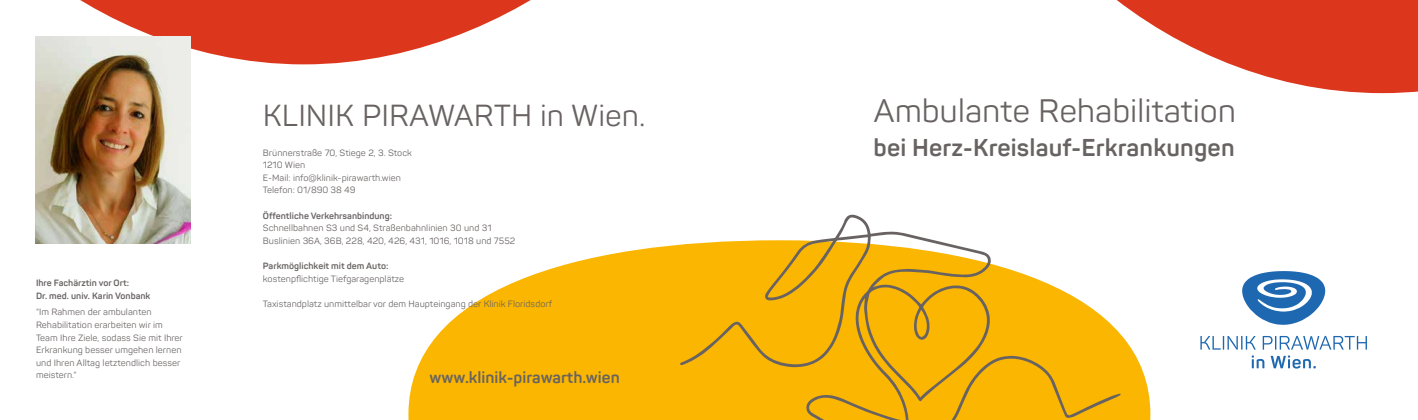
<style>
.page{position:relative;width:1418px;height:420px;background:#fff}
.page>*{position:absolute;margin:0;border:0;box-sizing:border-box;transform-origin:0 0}
.t1{font:32px "Panton";letter-spacing:-.005em;color:#686362}
.t2{font:30px "Panton";color:#686362}
.t3{font:700 24px "Panton";letter-spacing:.005em;color:#686362}
.t4{font:700 16px "Panton";color:#686362}
.t5{font:9px/12.6px "Panton";color:#686362}
.t6{font:700 9px/12.6px "Panton";color:#686362}
</style>
<div class="page">
<svg style="left:1117px;top:0;width:300px;height:93px;fill:#dc371d"></svg>
<svg style="left:408px;top:244px;width:742px;height:176px;fill:#fab600"></svg>
<svg style="left:1242px;top:271px;width:83px;height:53px"></svg>
<svg style="left:1200px;top:336px;width:166px;height:13px"></svg>
<svg style="left:1251px;top:355px;width:64px;height:13px"></svg>
<svg style="left:35px;top:0;width:496px;height:64px;fill:#dc371d"></svg>
<img style="left:36px;top:36px;width:154px;height:208px">
<svg style="left:680px;top:214px;width:441px;height:206px;fill:#fab600"></svg>
<p class="t6" style="left:36px;top:276px;width:116px">Ihre Fachärztin vor Ort:<br>Dr. med. univ. Karin Vonbank</p>
<p class="t5" style="left:36px;top:306px;width:148px">“Im Rahmen der ambulanten<br>Rehabilitation erarbeiten wir im<br>Team Ihre Ziele, sodass Sie mit Ihrer<br>Erkrankung besser umgehen lernen und Ihren Alltag letztendlich besser meistern.“</p>
<h2 class="t2" style="left:263px;top:97px;width:384px">KLINIK PIRAWARTH in Wien.</h2>
<p class="t5" style="left:263px;top:146px;width:151px">Brünnerstraße 70, Stiege 2, 3. Stock<br>1210 Wien<br>E-Mail: info@klinik-pirawarth.wien<br>Telefon: 01/890 38 49</p>
<p class="t6" style="left:263px;top:209px;width:131px">Öffentliche Verkehrsanbindung:</p>
<p class="t5" style="left:263px;top:222px;width:254px">Schnellbahnen S3 und S4, Straßenbahnlinien 30 und 31<br>Buslinien 36A, 36B, 228, 420, 426, 431, 1016, 1018 und 7552</p>
<p class="t6" style="left:263px;top:259px;width:127px">Parkmöglichkeit mit dem Auto:</p>
<p class="t5" style="left:263px;top:272px;width:143px">kostenpflichtige Tiefgaragenplätze</p>
<p class="t5" style="left:263px;top:297px;width:291px">Taxistandplatz unmittelbar vor dem Haupteingang der Klinik Floridsdorf</p>
<h3 class="t4" style="left:429px;top:367px;width:192px">www.klinik-pirawarth.wien</h3>
<h1 class="t1" style="left:873px;top:91px;width:364px">Ambulante Rehabilitation</h1>
<h3 class="t3" style="left:873px;top:132px;width:363px">bei Herz-Kreislauf-Erkrankungen</h3>
</div>
